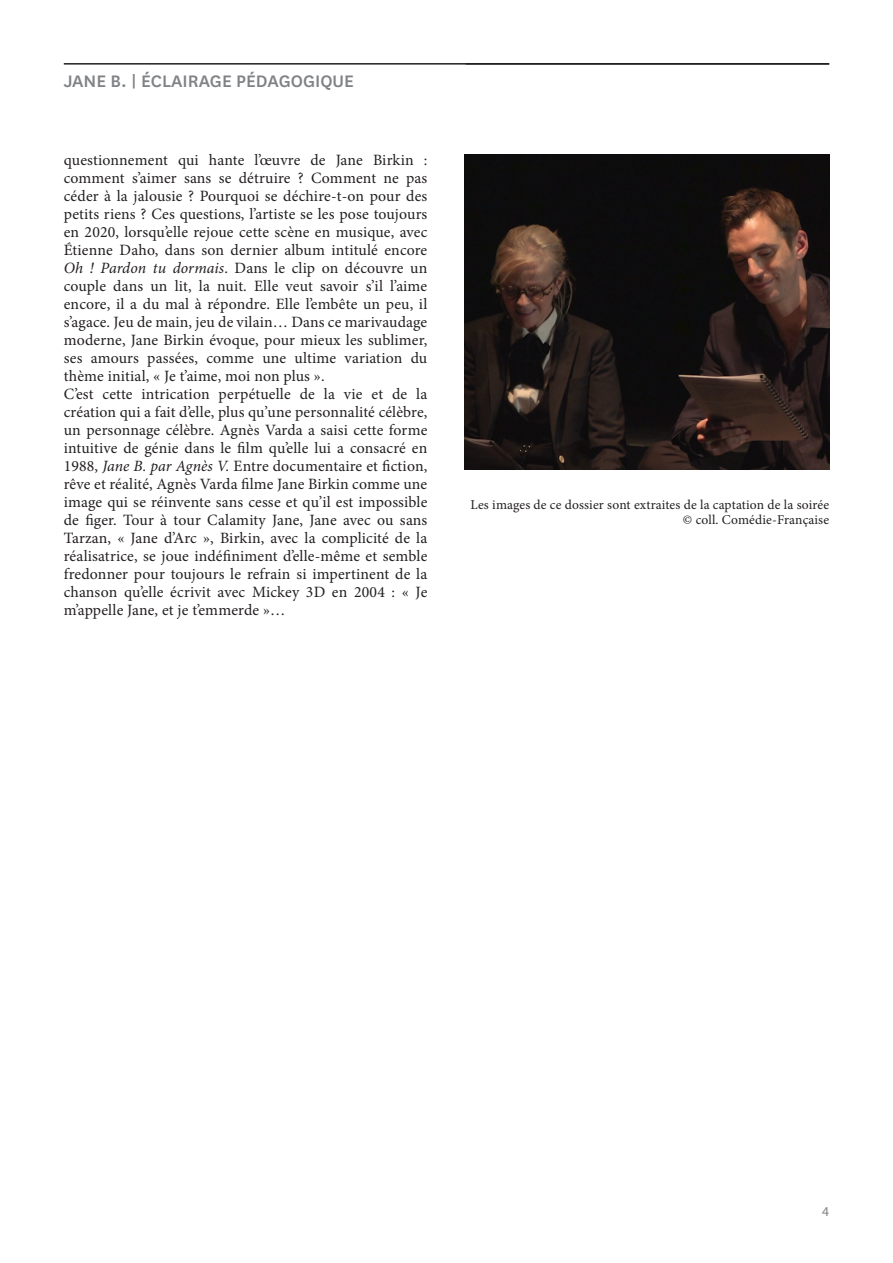
<style>
.page{position:relative;width:893px;height:1263px;background:#fff}
.page>*{position:absolute;margin:0;border:0;box-sizing:border-box;transform-origin:0 0}
.Inter{font:500 19.5px "National";color:#808285}
.Texte_courant{font:15.75px/18px "Minion Pro";letter-spacing:.01em;color:#231f20;text-align:justify}
.Texte_courant-2{font:13.5px "Minion Pro";letter-spacing:.01em;color:#231f20}
.t1{font:13.5px "Myriad Pro";color:#808285}
.s1{font-style:italic}
</style>
<div class="page">
<hr style="left:64px;top:63px;width:765px;height:2px;background:#231f20">
<img style="left:465px;top:154px;width:364px;height:315px">
<p class="Inter" style="left:64px;top:68px;width:292px">JANE B. | ÉCLAIRAGE PÉDAGOGIQUE</p>
<p class="Texte_courant" style="left:64px;top:151px;width:365px">questionnement qui hante l’œuvre de Jane Birkin : comment s’aimer sans se détruire ? Comment ne pas céder à la jalousie ? Pourquoi se déchire-t-on pour des petits riens ? Ces questions, l’artiste se les pose toujours en 2020, lorsqu’elle rejoue cette scène en musique, avec Étienne Daho, dans son dernier album intitulé encore <span class="s1">Oh ! Pardon tu dormais</span>. Dans le clip on découvre un couple dans un lit, la nuit. Elle veut savoir s’il l’aime encore, il a du mal à répondre. Elle l’embête un peu, il s’agace. Jeu de main, jeu de vilain… Dans ce marivaudage moderne, Jane Birkin évoque, pour mieux les sublimer, ses amours passées, comme une ultime variation du thème initial, « Je t’aime, moi non plus ».</p>
<p class="Texte_courant" style="left:64px;top:385px;width:365px">C’est cette intrication perpétuelle de la vie et de la création qui a fait d’elle, plus qu’une personnalité célèbre, un personnage célèbre. Agnès Varda a saisi cette forme intuitive de génie dans le film qu’elle lui a consacré en 1988, <span class="s1">Jane B. par Agnès V.</span> Entre documentaire et fiction, rêve et réalité, Agnès Varda filme Jane Birkin comme une image qui se réinvente sans cesse et qu’il est impossible de figer. Tour à tour Calamity Jane, Jane avec ou sans Tarzan, « Jane d’Arc », Birkin, avec la complicité de la réalisatrice, se joue indéfiniment d’elle-même et semble fredonner pour toujours le refrain si impertinent de la chanson qu’elle écrivit avec Mickey 3D en 2004 : « Je m’appelle Jane, et je t’emmerde »…</p>
<p class="Texte_courant-2" style="left:471px;top:496px;width:360px">Les images de ce dossier sont extraites de la captation de la soirée</p>
<p class="Texte_courant-2" style="left:683px;top:511px;width:148px">© coll. Comédie-Française</p>
<p class="t1" style="left:822px;top:1203px;width:8px">4</p>
</div>
